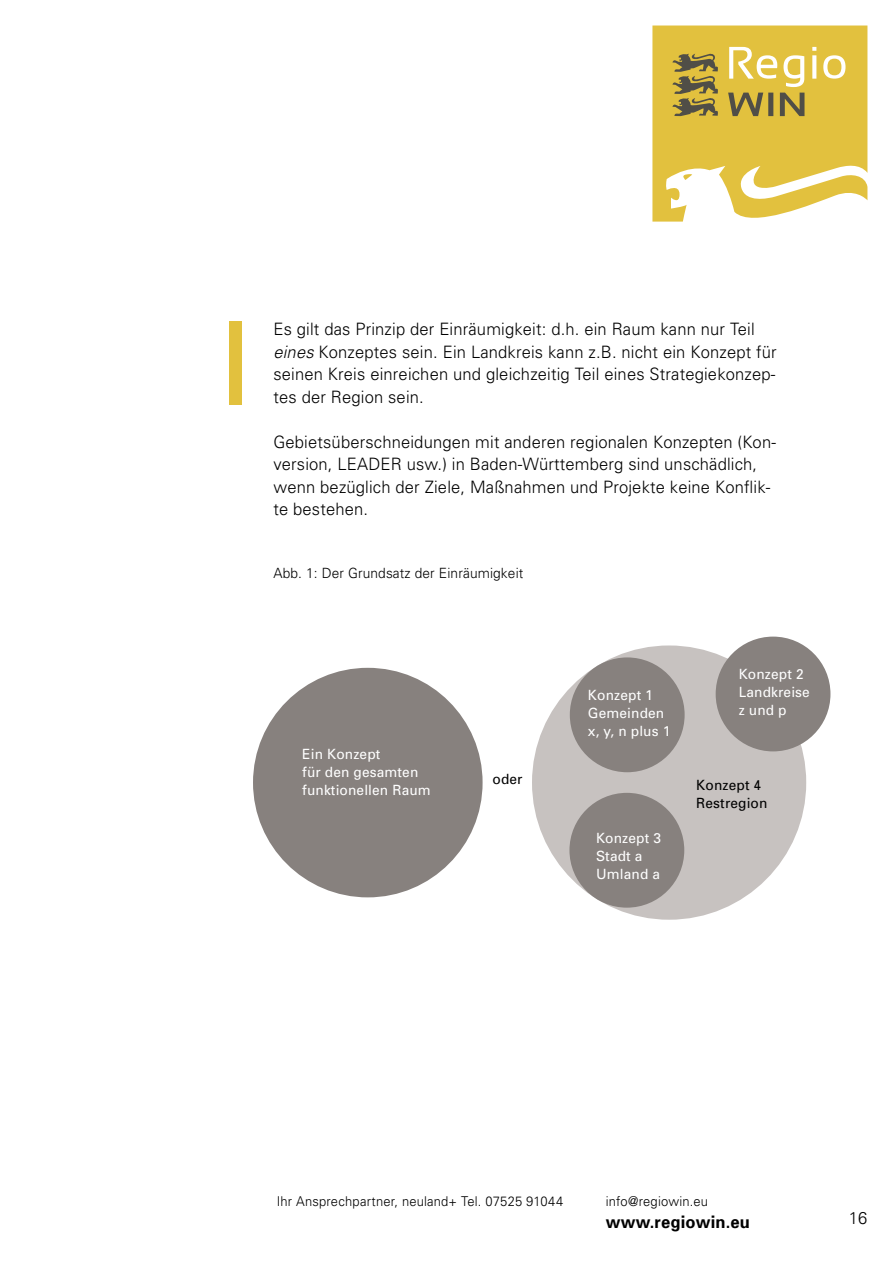
<style>
.page{position:relative;width:893px;height:1263px;background:#fff}
.page>*{position:absolute;margin:0;border:0;box-sizing:border-box;transform-origin:0 0}
.t1{font:700 17.25px "Univers";letter-spacing:.01em;color:#000;scale:.96 1}
.t2{font:300 17.1px/22.5px "Univers";letter-spacing:.01em;color:#000}
.t3{font:14.1px/18px "Univers";letter-spacing:.01em;color:#fff}
.t4{font:300 14.1px "Univers";letter-spacing:.01em;color:#000}
.t5{font:14.1px/18px "Univers";letter-spacing:.01em;color:#000}
.t6{font:300 13.5px "Univers";letter-spacing:.015em;color:#000;scale:.96 1}
.s1{font-style:italic}
</style>
<div class="page">
<svg style="left:652px;top:26px;width:215px;height:196px"></svg>
<div style="left:532px;top:645px;width:274px;height:275px;background:#c7c2c0;border-radius:50%"></div>
<div style="left:253px;top:668px;width:230px;height:229px;background:#87817e;border-radius:50%"></div>
<div style="left:716px;top:637px;width:114px;height:114px;background:#87817e;border-radius:50%"></div>
<div style="left:570px;top:657px;width:115px;height:115px;background:#87817e;border-radius:50%"></div>
<div style="left:569px;top:793px;width:115px;height:115px;background:#87817e;border-radius:50%"></div>
<div style="left:229px;top:321px;width:13px;height:84px;background:#e2c13e"></div>
<p class="t2" style="left:273px;top:317px;width:505px">Es gilt das Prinzip der Einräumigkeit: d.h. ein Raum kann nur Teil <span class="s1">eines</span> Konzeptes sein. Ein Landkreis kann z.B. nicht ein Konzept für seinen Kreis einreichen und gleichzeitig Teil eines Strategiekonzep&shy;tes der Region sein.</p>
<p class="t2" style="left:273px;top:430px;width:504px">Gebietsüberschneidungen mit anderen regionalen Konzepten (Kon&shy;version, LEADER usw.) in Baden-Württemberg sind unschädlich, wenn bezüglich der Ziele, Maßnahmen und Projekte keine Konflik&shy;te bestehen.</p>
<p class="t4" style="left:273px;top:565px;width:251px">Abb. 1: Der Grundsatz der Einräumigkeit</p>
<p class="t3" style="left:302px;top:744px;width:130px">Ein Konzept<br>für den gesamten funktionellen Raum</p>
<p class="t5" style="left:493px;top:770px;width:32px">oder</p>
<p class="t3" style="left:588px;top:685px;width:84px">Konzept 1<br>Gemeinden x, y, n plus 1</p>
<p class="t3" style="left:596px;top:829px;width:66px">Konzept 3<br>Stadt a<br>Umland a</p>
<p class="t3" style="left:739px;top:665px;width:73px">Konzept 2<br>Landkreise z und p</p>
<p class="t5" style="left:696px;top:775px;width:73px">Konzept 4<br>Restregion</p>
<p class="t6" style="left:277px;top:1193px;width:300px">Ihr Ansprechpartner, neuland+ Tel. 07525 91044</p>
<p class="t6" style="left:606px;top:1193px;width:108px">info@regiowin.eu</p>
<p class="t1" style="left:606px;top:1211px;width:152px">www.regiowin.eu</p>
<p class="t2" style="left:849px;top:1206px;width:20px">16</p>
</div>
